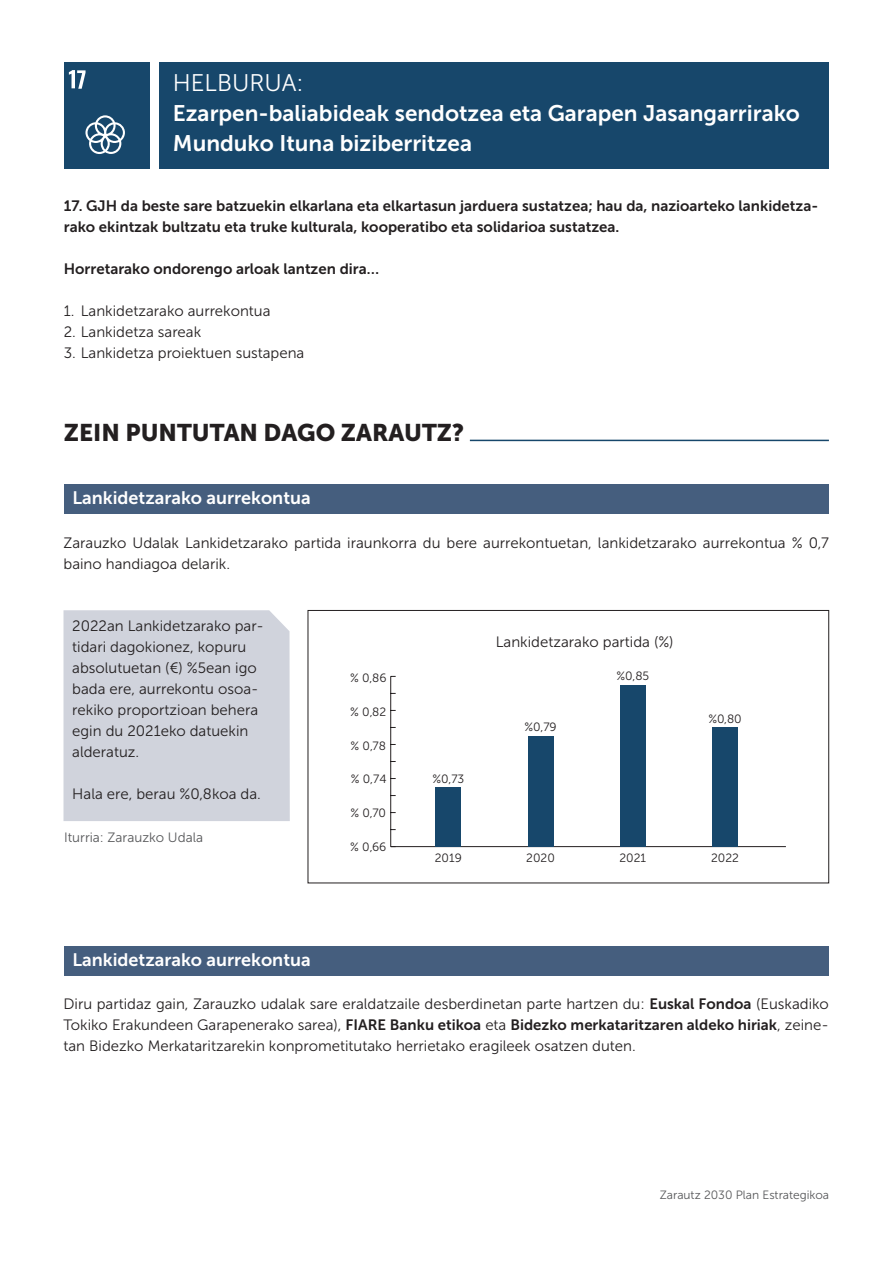
<style>
.page{position:relative;width:893px;height:1263px;background:#fff}
.page>*{position:absolute;margin:0;border:0;box-sizing:border-box;transform-origin:0 0}
.t1{font:24px "Museo Sans 900";color:#231f20}
.t2{font:24px "Museo Sans 300";color:#fff}
.t3{font:22.5px/30px "Museo Sans 700";color:#fff}
.t4{font:18px "Museo Sans 700";color:#fff}
.t5{font:15px/21px "Museo Sans 300";color:#231f20}
.t6{font:15px/21px "Museo Sans 700";color:#231f20}
.t7{font:13.5px "Museo Sans 300";color:#57585a}
.t8{font:12px "Museo Sans 300";color:#231f20}
.t9{font:12px "Museo Sans 300";color:#57585a}
.s1{font-family:"Museo Sans 700"}
.s2{font-family:"Museo Sans 300"}
</style>
<div class="page">
<div style="left:64px;top:484px;width:765px;height:30px;background:#455e7e"></div>
<div style="left:160px;top:62px;width:669px;height:107px;background:#17476b"></div>
<hr style="left:470px;top:440px;width:359px;height:1px;background:#17476b">
<div style="left:64px;top:62px;width:85px;height:107px;background:#17476b"></div>
<div style="left:63px;top:610px;width:227px;height:211px;background:#d0d3dc"></div>
<div style="left:308px;top:610px;width:521px;height:273px;border:1px solid #231f20"></div>
<svg style="left:85px;top:115px;width:40px;height:39px"></svg>
<svg style="left:69px;top:70px;width:17px;height:19px"></svg>
<div style="left:64px;top:946px;width:765px;height:30px;background:#455e7e"></div>
<hr style="left:391px;top:846px;width:395px;height:1px;background:#231f20">
<hr style="left:390px;top:676px;width:1px;height:171px;background:#231f20">
<div style="left:712px;top:727px;width:26px;height:120px;background:#17476b"></div>
<div style="left:620px;top:685px;width:25px;height:162px;background:#17476b"></div>
<div style="left:528px;top:736px;width:25px;height:111px;background:#17476b"></div>
<div style="left:436px;top:787px;width:25px;height:60px;background:#17476b"></div>
<h1 class="t2" style="left:173px;top:70px;width:132px">HELBURUA:</h1>
<h2 class="t3" style="left:173px;top:98px;width:629px">Ezarpen-baliabideak sendotzea eta Garapen Jasangarrirako<br>Munduko Ituna biziberritzea</h2>
<p class="t6" style="left:64px;top:195px;width:756px">17. GJH da beste sare batzuekin elkarlana eta elkartasun jarduera sustatzea; hau da, nazioarteko lankidetza&shy;rako ekintzak bultzatu eta truke kulturala, kooperatibo eta solidarioa sustatzea.</p>
<p class="t6" style="left:64px;top:258px;width:317px">Horretarako ondorengo arloak lantzen dira…</p>
<p class="t5" style="left:64px;top:301px;width:208px">1. Lankidetzarako aurrekontua</p>
<p class="t5" style="left:64px;top:322px;width:139px">2. Lankidetza sareak</p>
<p class="t5" style="left:64px;top:343px;width:242px">3. Lankidetza proiektuen sustapena</p>
<h1 class="t1" style="left:64px;top:419px;width:402px">ZEIN PUNTUTAN DAGO ZARAUTZ?</h1>
<p class="t4" style="left:73px;top:488px;width:240px">Lankidetzarako aurrekontua</p>
<p class="t5" style="left:63px;top:533px;width:767px">Zarauzko Udalak Lankidetzarako partida iraunkorra du bere aurrekontuetan, lankidetzarako aurrekontua % 0,7 baino handiagoa delarik.</p>
<p class="t5" style="left:72px;top:616px;width:193px">2022an Lankidetzarako par&shy;tidari dagokionez, kopuru absolutuetan (€) %5ean igo bada ere, aurrekontu osoa&shy;rekiko proportzioan behera egin du 2021eko datuekin alderatuz.</p>
<p class="t5" style="left:72px;top:784px;width:190px">Hala ere, berau %0,8koa da.</p>
<p class="t7" style="left:64px;top:830px;width:140px">Iturria: Zarauzko Udala</p>
<p class="t4" style="left:73px;top:950px;width:240px">Lankidetzarako aurrekontua</p>
<p class="t8" style="left:350px;top:672px;width:38px">% 0,86</p>
<p class="t8" style="left:350px;top:705px;width:37px">% 0,82</p>
<p class="t8" style="left:351px;top:739px;width:37px">% 0,78</p>
<p class="t8" style="left:351px;top:773px;width:37px">% 0,74</p>
<p class="t8" style="left:350px;top:806px;width:37px">% 0,70</p>
<p class="t8" style="left:350px;top:840px;width:38px">% 0,66</p>
<p class="t5" style="left:496px;top:631px;width:179px">Lankidetzarako partida (%)</p>
<p class="t8" style="left:432px;top:772px;width:33px">%0,73</p>
<p class="t8" style="left:524px;top:721px;width:34px">%0,79</p>
<p class="t8" style="left:616px;top:670px;width:34px">%0,85</p>
<p class="t8" style="left:708px;top:712px;width:35px">%0,80</p>
<p class="t8" style="left:435px;top:851px;width:28px">2019</p>
<p class="t8" style="left:526px;top:851px;width:30px">2020</p>
<p class="t8" style="left:619px;top:851px;width:28px">2021</p>
<p class="t8" style="left:711px;top:851px;width:29px">2022</p>
<p class="t5" style="left:63px;top:993px;width:767px">Diru partidaz gain, Zarauzko udalak sare eraldatzaile desberdinetan parte hartzen du: <span class="s1">Euskal Fondoa</span> (Euskadiko</p>
<p class="t6" style="left:63px;top:1014px;width:767px"><span class="s2">Tokiko Erakundeen Garapenerako sarea),</span> FIARE Banku etikoa <span class="s2">eta</span> Bidezko merkataritzaren aldeko hiriak<span class="s2">, zeine-</span></p>
<p class="t5" style="left:63px;top:1035px;width:574px">tan Bidezko Merkataritzarekin konprometitutako herrietako eragileek osatzen duten.</p>
<p class="t9" style="left:660px;top:1188px;width:171px">Zarautz 2030 Plan Estrategikoa</p>
</div>
